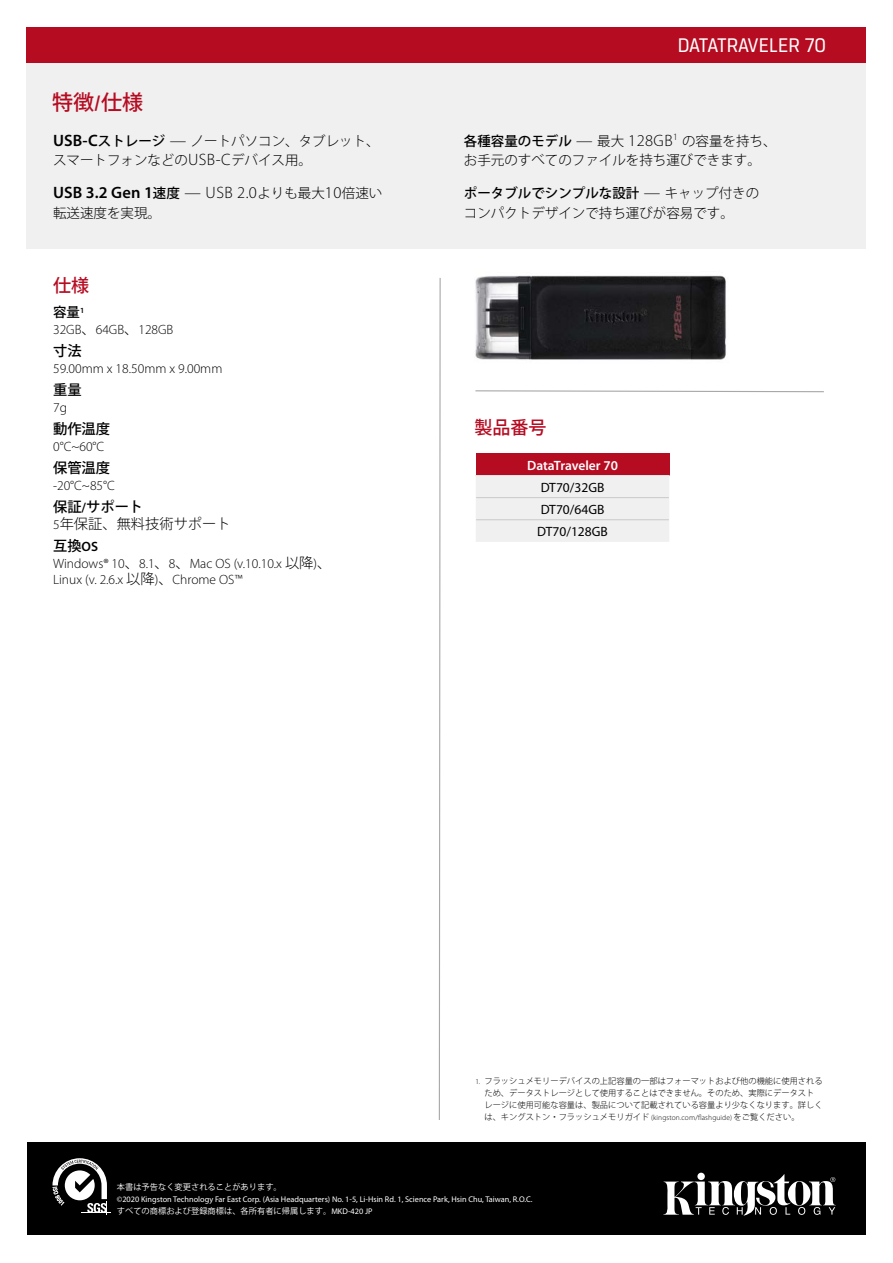
<style>
.page{position:relative;width:893px;height:1263px;background:#fff}
.page>*{position:absolute;margin:0;border:0;box-sizing:border-box;transform-origin:0 0}
.t1{font:21px "Breuer Text";letter-spacing:-.015em;color:#fff}
.t2{font:500 21px "Koz Go Pro";color:#b60c22}
.t3{font:500 18px "Koz Go Pro";color:#b60c22}
.t4{font:600 16.5px "Myriad Pro";letter-spacing:.005em;color:#000}
.t5{font:300 14.25px/16.5px "Koz Go Pro";color:#000}
.t6{font:500 14.25px "Koz Go Pro";color:#000}
.t7{font:300 13.5px/19.5px "Koz Go Pro";color:#000}
.t8{font:300 13.5px/16.5px "Myriad Pro";color:#000}
.t9{font:13.5px/22.2px "Myriad Pro";color:#000}
.t10{font:600 13.5px "Myriad Pro";letter-spacing:-.005em;color:#fff}
.t11{font:500 13.5px "Koz Go Pro";color:#000}
.t12{font:300 8.25px/12px "Koz Go Pro";color:#000}
.t13{font:8.25px "Myriad Pro";color:#fff}
.t14{font:8.25px "Koz Go Pro";color:#fff}
.s1{font-family:"Breuer Text"}
.s2{font-family:"Myriad Pro";font-weight:600;font-size:16.5px}
.s3{font-weight:500}
.s4{font-family:"Myriad Pro";font-size:16.5px}
.s5{font-family:"Koz Go Pro";font-weight:500;font-size:13.5px}
.s6{font-weight:300}
.s7{font-family:"Koz Go Pro";font-weight:300;font-size:13.5px}
.s8{font-family:"Koz Go Pro";font-size:14.25px}
.s9{font-family:"Myriad Pro";font-weight:600;font-size:13.5px}
.s10{font-family:"Myriad Pro";font-size:13.5px}
.s11{font-family:"Myriad Pro";font-size:7.5px}
.s12{font-family:"Myriad Pro"}
</style>
<div class="page">
<div style="left:27px;top:27px;width:839px;height:36px;background:#b60c22"></div>
<div style="left:27px;top:63px;width:839px;height:186px;background:#f0f0f0"></div>
<svg style="left:438px;top:278px;width:3px;height:842px"></svg>
<svg style="left:475px;top:390px;width:349px;height:3px"></svg>
<div style="left:27px;top:1142px;width:839px;height:93px;background:#000"></div>
<svg style="left:663px;top:1174px;width:173px;height:42px"></svg>
<div style="left:476px;top:453px;width:193px;height:22px;background:#b60c22"></div>
<div style="left:476px;top:476px;width:193px;height:66px;background:#f0f0f0"></div>
<hr style="left:475px;top:475px;width:195px;height:1px;background:#e5e5e5">
<hr style="left:476px;top:497px;width:193px;height:1px;background:#cac9ca">
<hr style="left:476px;top:519px;width:193px;height:1px;background:#cac9ca">
<img style="left:475px;top:275px;width:251px;height:85px">
<svg style="left:53px;top:1158px;width:57px;height:57px"></svg>
<h1 class="t2" style="left:52px;top:88px;width:92px">特徴<span class="s1">/</span>仕様</h1>
<h3 class="t7" style="left:53px;top:131px;width:328px"><span class="s2">USB-C</span><span class="s3">ストレージ</span> <span class="s4">—</span> ノートパソコン、タブレット、スマートフォンなどの<span class="s4">USB-C</span>デバイス用。</h3>
<h3 class="t4" style="left:53px;top:182px;width:331px">USB 3.2 Gen 1<span class="s5">速度</span> <span class="s6">— USB 2.0</span><span class="s7">よりも最大</span><span class="s6">10</span><span class="s7">倍速い</span></h3>
<h3 class="t7" style="left:53px;top:203px;width:109px">転送速度を実現。</h3>
<h2 class="t3" style="left:53px;top:274px;width:37px">仕様</h2>
<h3 class="t11" style="left:53px;top:304px;width:33px">容量<sup>1</sup></h3>
<h3 class="t8" style="left:53px;top:321px;width:122px">32GB<span class="s8">、</span>64GB<span class="s8">、</span>128GB</h3>
<h3 class="t6" style="left:53px;top:342px;width:30px">寸法</h3>
<h3 class="t8" style="left:53px;top:360px;width:171px">59.00mm x 18.50mm x 9.00mm</h3>
<h3 class="t6" style="left:53px;top:381px;width:30px">重量</h3>
<h3 class="t8" style="left:53px;top:399px;width:15px">7g</h3>
<h3 class="t6" style="left:53px;top:420px;width:59px">動作温度</h3>
<h3 class="t8" style="left:53px;top:438px;width:53px">0°C~60°C</h3>
<h3 class="t6" style="left:53px;top:459px;width:59px">保管温度</h3>
<h3 class="t8" style="left:53px;top:477px;width:63px">-20°C~85°C</h3>
<h3 class="t5" style="left:53px;top:499px;width:179px"><span class="s3">保証</span><span class="s9">/</span><span class="s3">サポート<br></span><span class="s10">5</span>年保証、無料技術サポート</h3>
<h3 class="t6" style="left:53px;top:537px;width:47px">互換<span class="s9">OS</span></h3>
<h3 class="t8" style="left:53px;top:555px;width:280px">Windows® 10<span class="s8">、</span>8.1<span class="s8">、</span>8<span class="s8">、</span>Mac OS (v.10.10.x <span class="s8">以降</span>)<span class="s8">、<br></span>Linux (v. 2.6.x <span class="s8">以降</span>)<span class="s8">、</span>Chrome OS™</h3>
<h1 class="t1" style="left:678px;top:34px;width:150px">DATATRAVELER 70</h1>
<h3 class="t7" style="left:464px;top:131px;width:314px"><span class="s3">各種容量のモデル</span> <span class="s4">—</span> 最大 <span class="s4">128GB</span><sup>1</sup> の容量を持ち、お手元のすべてのファイルを持ち運びできます。</h3>
<h3 class="t7" style="left:464px;top:183px;width:297px"><span class="s3">ポータブルでシンプルな設計</span> <span class="s4">—</span> キャップ付きのコンパクトデザインで持ち運びが容易です。</h3>
<h2 class="t3" style="left:475px;top:415px;width:73px">製品番号</h2>
<h3 class="t10" style="left:527px;top:456px;width:92px">DataTraveler 70</h3>
<h3 class="t9" style="left:537px;top:476px;width:72px">DT70/32GB<br>DT70/64GB<br>DT70/128GB</h3>
<p class="t12" style="left:484px;top:1074px;width:340px;text-indent:-9px"><span class="s11">1.</span> フラッシュメモリーデバイスの上記容量の一部はフォーマットおよび他の機能に使用されるため、データストレージとして使用することはできません。そのため、実際にデータストレージに使用可能な容量は、製品について記載されている容量より少なくなります。詳しくは、キングストン・フラッシュメモリガイド <span class="s11">(kingston.com/flashguide)</span> をご覧ください。</p>
<p class="t14" style="left:117px;top:1181px;width:166px">本書は予告なく変更されることがあります。</p>
<p class="t13" style="left:117px;top:1194px;width:417px">©2020 Kingston Technology Far East Corp. (Asia Headquarters) No. 1-5, Li-Hsin Rd. 1, Science Park, Hsin Chu, Taiwan, R.O.C.</p>
<p class="t14" style="left:117px;top:1205px;width:257px">すべての商標および登録商標は、各所有者に帰属します。<span class="s12">MKD-420 JP</span></p>
</div>
